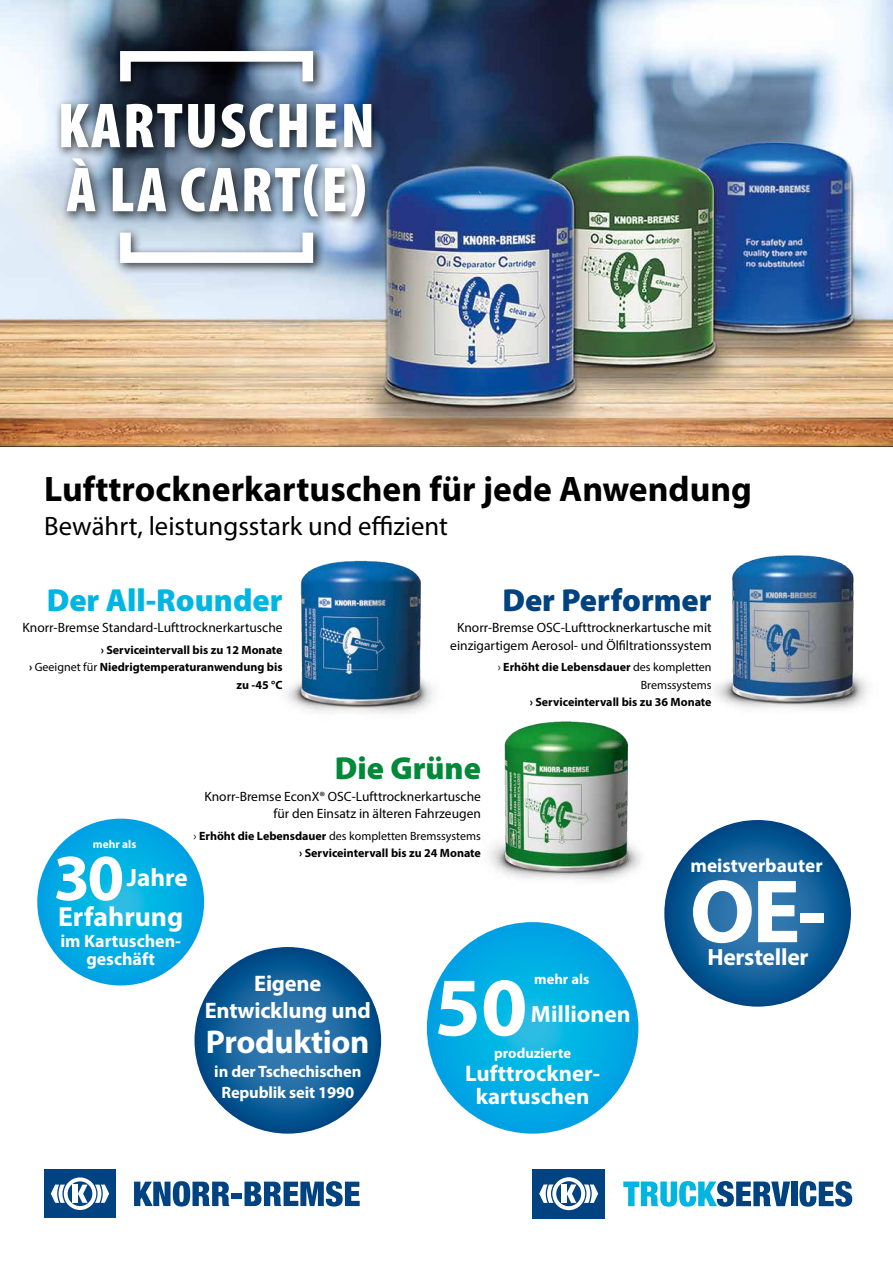
<style>
.page{position:relative;width:893px;height:1263px;background:#fff}
.page>*{position:absolute;margin:0;border:0;box-sizing:border-box;transform-origin:0 0}
.t1{font:700 90.6px "Myriad Pro";color:#fff}
.t2{font:700 83.85px "Myriad Pro";color:#fff}
.t3{font:700 66.15px "Myriad Pro";color:#fff}
.t4{font:900 condensed 64.05px/64.1px "Myriad Pro";letter-spacing:.03em;color:#fff}
.t5{font:700 35.55px "Myriad Pro";color:#000}
.t6{font:700 33px "Myriad Pro";letter-spacing:-.01em;color:#fff}
.t7{font:900 31.95px "Myriad Pro";color:#00b5e2}
.t8{font:900 31.95px "Myriad Pro";color:#004380}
.t9{font:900 31.95px "Myriad Pro";color:#008938}
.t10{font:700 27.75px "Myriad Pro";color:#fff}
.t11{font:26.7px "Myriad Pro";color:#000}
.t12{font:700 25.2px "Myriad Pro";letter-spacing:-.005em;color:#fff}
.t13{font:700 23.55px "Myriad Pro";letter-spacing:-.01em;color:#fff}
.t14{font:700 22.65px/22.6px "Myriad Pro";color:#fff;text-align:center}
.t15{font:700 22.5px/27px "Myriad Pro";letter-spacing:-.01em;color:#fff;text-align:center}
.t16{font:700 19.2px "Myriad Pro";color:#fff}
.t17{font:700 17.85px/18px "Myriad Pro";color:#fff;text-align:center}
.t18{font:700 16.5px/21px "Myriad Pro";letter-spacing:-.01em;color:#fff;text-align:center}
.t19{font:700 14.55px "Myriad Pro";color:#fff}
.t20{font:13.5px/17.4px "Myriad Pro";color:#000;text-align:center}
.t21{font:700 12px/17.4px "Myriad Pro";color:#000;text-align:right}
.t22{font:12px/17.4px "Myriad Pro";color:#000;text-align:right}
.t23{font:700 11.4px "Myriad Pro";color:#fff}
.s1{font-weight:400}
.s2{font-weight:700}
</style>
<div class="page">
<img style="left:0;top:0;width:893px;height:446px">
<div style="left:54px;top:98px;width:329px;height:131px;background:#000;opacity:.75"></div>
<div style="left:114px;top:45px;width:211px;height:49px;background:#000;opacity:.75"></div>
<div style="left:120px;top:51px;width:193px;height:36px;border:11px solid #fff"></div>
<div style="left:114px;top:227px;width:211px;height:48px;background:#000;opacity:.75"></div>
<div style="left:120px;top:227px;width:193px;height:36px;border:11px solid #fff"></div>
<div style="left:533px;top:1169px;width:72px;height:49px;background:#004380"></div>
<svg style="left:539px;top:1177px;width:59px;height:33px"></svg>
<svg style="left:623px;top:1181px;width:167px;height:26px"></svg>
<div style="left:791px;top:1181px;width:6px;height:25px;background:#004380"></div>
<svg style="left:799px;top:1181px;width:53px;height:26px"></svg>
<svg style="left:134px;top:1181px;width:96px;height:25px"></svg>
<div style="left:231px;top:1193px;width:11px;height:6px;background:#004380"></div>
<svg style="left:245px;top:1181px;width:115px;height:25px"></svg>
<div style="left:44px;top:1169px;width:72px;height:49px;background:#004380"></div>
<svg style="left:51px;top:1177px;width:58px;height:33px"></svg>
<svg style="left:195px;top:947px;width:186px;height:187px;background:#14609a"></svg>
<svg style="left:427px;top:922px;width:211px;height:212px;background:#03ade4"></svg>
<svg style="left:37px;top:819px;width:167px;height:166px;background:#03ade4"></svg>
<svg style="left:664px;top:820px;width:187px;height:187px;background:#15619b"></svg>
<img style="left:286px;top:560px;width:147px;height:154px">
<img style="left:714px;top:555px;width:153px;height:155px">
<img style="left:489px;top:721px;width:197px;height:178px">
<h3 class="t4" style="left:58px;top:95px;width:319px">KARTUSCHEN<br>À LA CART(E)</h3>
<h3 class="t5" style="left:44px;top:466px;width:709px">Lufttrocknerkartuschen für jede Anwendung</h3>
<h3 class="t11" style="left:44px;top:509px;width:405px">Bewährt, leistungsstark und effizient</h3>
<h3 class="t7" style="left:47px;top:579px;width:237px">Der All-Rounder</h3>
<p class="t20" style="left:22px;top:619px;width:262px">Knorr-Bremse Standard-Lufttrocknerkartusche</p>
<p class="t21" style="left:29px;top:641px;width:255px">› Serviceintervall bis zu 12 Monate<br>› <span class="s1">Geeignet für</span> Niedrigtemperaturanwendung bis zu -45 °C</p>
<h3 class="t8" style="left:502px;top:579px;width:211px">Der Performer</h3>
<p class="t20" style="left:450px;top:619px;width:263px">Knorr-Bremse OSC-Lufttrocknerkartusche mit einzigartigem Aerosol- und Ölfiltrationssystem</p>
<p class="t22" style="left:498px;top:658px;width:215px">› <span class="s2">Erhöht die Lebensdauer</span> des kompletten<br>Bremssystems</p>
<p class="t21" style="left:530px;top:693px;width:183px">› Serviceintervall bis zu 36 Monate</p>
<h3 class="t9" style="left:335px;top:747px;width:148px">Die Grüne</h3>
<p class="t20" style="left:204px;top:787px;width:278px;text-align:right">Knorr-Bremse EconX® OSC-Lufttrocknerkartusche für den Einsatz in älteren Fahrzeugen</p>
<p class="t21" style="left:193px;top:827px;width:289px"><span class="s1">›</span> Erhöht die Lebensdauer <span class="s1">des kompletten Bremssystems </span>› Serviceintervall bis zu 24 Monate</p>
<p class="t23" style="left:93px;top:836px;width:45px">mehr als</p>
<h3 class="t3" style="left:54px;top:835px;width:72px">30</h3>
<h3 class="t12" style="left:127px;top:861px;width:62px">Jahre</h3>
<h3 class="t10" style="left:58px;top:898px;width:127px">Erfahrung</h3>
<h3 class="t17" style="left:60px;top:931px;width:122px">im Kartuschen&shy;geschäft</h3>
<h3 class="t15" style="left:205px;top:969px;width:168px">Eigene<br>Entwicklung und</h3>
<h3 class="t6" style="left:206px;top:1020px;width:165px">Produktion</h3>
<p class="t18" style="left:214px;top:1060px;width:149px">in der Tschechischen<br>Republik seit 1990</p>
<p class="t19" style="left:534px;top:969px;width:57px">mehr als</p>
<h2 class="t2" style="left:434px;top:952px;width:95px">50</h2>
<h3 class="t13" style="left:531px;top:998px;width:101px">Millionen</h3>
<p class="t19" style="left:494px;top:1044px;width:78px">produzierte</p>
<h3 class="t14" style="left:465px;top:1061px;width:136px">Lufttrockner&shy;kartuschen</h3>
<h3 class="t16" style="left:690px;top:853px;width:134px">meistverbauter</h3>
<h1 class="t1" style="left:690px;top:852px;width:139px">OE-</h1>
<h3 class="t13" style="left:707px;top:941px;width:103px">Hersteller</h3>
</div>
